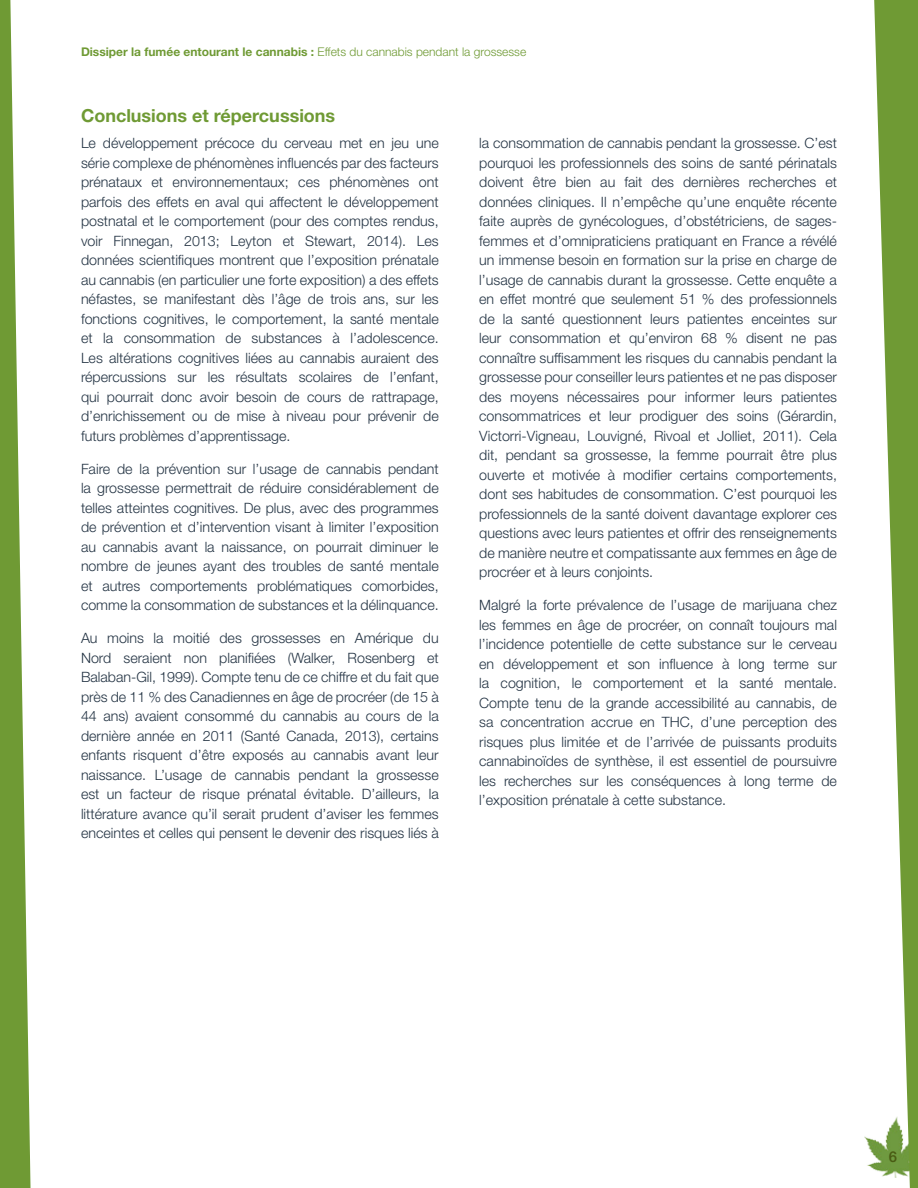
<style>
.page{position:relative;width:918px;height:1188px;background:#fff}
.page>*{position:absolute;margin:0;border:0;box-sizing:border-box;transform-origin:0 0}
.t1{font:700 18px "Helvetica Neue LT Std";color:#6f9a34}
.t2{font:500 15px "Helvetica Neue LT Std";color:#495b13}
.t3{font:300 14.25px/19.5px "Helvetica Neue LT Std";color:#243444;text-align:justify}
.t4{font:700 12px "Helvetica Neue LT Std";color:#6f9a34}
.s1{font-weight:300}
</style>
<div class="page">
<img style="left:864px;top:1136px;width:8px;height:32px">
<svg style="left:872px;top:0;width:46px;height:1188px;fill:#6f9a34"></svg>
<svg style="left:0;top:0;width:31px;height:1188px"></svg>
<p class="t4" style="left:81px;top:44px;width:447px">Dissiper la fumée entourant le cannabis : <span class="s1">Effets du cannabis pendant la grossesse</span></p>
<p class="t1" style="left:81px;top:105px;width:256px">Conclusions et répercussions</p>
<p class="t3" style="left:81px;top:133px;width:359px">Le développement précoce du cerveau met en jeu une série complexe de phénomènes influencés par des facteurs prénataux et environnementaux; ces phénomènes ont parfois des effets en aval qui affectent le développement postnatal et le comportement (pour des comptes rendus, voir Finnegan, 2013; Leyton et Stewart, 2014). Les données scientifiques montrent que l’exposition prénatale au cannabis (en particulier une forte exposition) a des effets néfastes, se manifestant dès l’âge de trois ans, sur les fonctions cognitives, le comportement, la santé mentale et la consommation de substances à l’adolescence.<br>Les altérations cognitives liées au cannabis auraient des répercussions sur les résultats scolaires de l’enfant, qui pourrait donc avoir besoin de cours de rattrapage, d’enrichissement ou de mise à niveau pour prévenir de futurs problèmes d’apprentissage.</p>
<p class="t3" style="left:81px;top:459px;width:359px">Faire de la prévention sur l’usage de cannabis pendant la grossesse permettrait de réduire considérablement de telles atteintes cognitives. De plus, avec des programmes de prévention et d’intervention visant à limiter l’exposition au cannabis avant la naissance, on pourrait diminuer le nombre de jeunes ayant des troubles de santé mentale et autres comportements problématiques comorbides, comme la consommation de substances et la délinquance.</p>
<p class="t3" style="left:81px;top:628px;width:359px">Au moins la moitié des grossesses en Amérique du Nord seraient non planifiées (Walker, Rosenberg et Balaban-Gil, 1999). Compte tenu de ce chiffre et du fait que près de 11 % des Canadiennes en âge de procréer (de 15 à 44 ans) avaient consommé du cannabis au cours de la dernière année en 2011 (Santé Canada, 2013), certains enfants risquent d’être exposés au cannabis avant leur naissance. L’usage de cannabis pendant la grossesse est un facteur de risque prénatal évitable. D’ailleurs, la littérature avance qu’il serait prudent d’aviser les femmes enceintes et celles qui pensent le devenir des risques liés à</p>
<p class="t3" style="left:479px;top:133px;width:359px">la consommation de cannabis pendant la grossesse. C’est pourquoi les professionnels des soins de santé périnatals doivent être bien au fait des dernières recherches et données cliniques. Il n’empêche qu’une enquête récente faite auprès de gynécologues, d’obstétriciens, de sages&shy;femmes et d’omnipraticiens pratiquant en France a révélé un immense besoin en formation sur la prise en charge de l’usage de cannabis durant la grossesse. Cette enquête a en effet montré que seulement 51 % des professionnels de la santé questionnent leurs patientes enceintes sur leur consommation et qu’environ 68 % disent ne pas connaître suffisamment les risques du cannabis pendant la grossesse pour conseiller leurs patientes et ne pas disposer des moyens nécessaires pour informer leurs patientes consommatrices et leur prodiguer des soins (Gérardin, Victorri-Vigneau, Louvigné, Rivoal et Jolliet, 2011). Cela dit, pendant sa grossesse, la femme pourrait être plus ouverte et motivée à modifier certains comportements, dont ses habitudes de consommation. C’est pourquoi les professionnels de la santé doivent davantage explorer ces questions avec leurs patientes et offrir des renseignements de manière neutre et compatissante aux femmes en âge de procréer et à leurs conjoints.</p>
<p class="t3" style="left:479px;top:595px;width:359px">Malgré la forte prévalence de l’usage de marijuana chez les femmes en âge de procréer, on connaît toujours mal l’incidence potentielle de cette substance sur le cerveau en développement et son influence à long terme sur la cognition, le comportement et la santé mentale.<br>Compte tenu de la grande accessibilité au cannabis, de sa concentration accrue en THC, d’une perception des risques plus limitée et de l’arrivée de puissants produits cannabinoïdes de synthèse, il est essentiel de poursuivre les recherches sur les conséquences à long terme de l’exposition prénatale à cette substance.</p>
<p class="t2" style="left:889px;top:1148px;width:10px">6</p>
</div>
